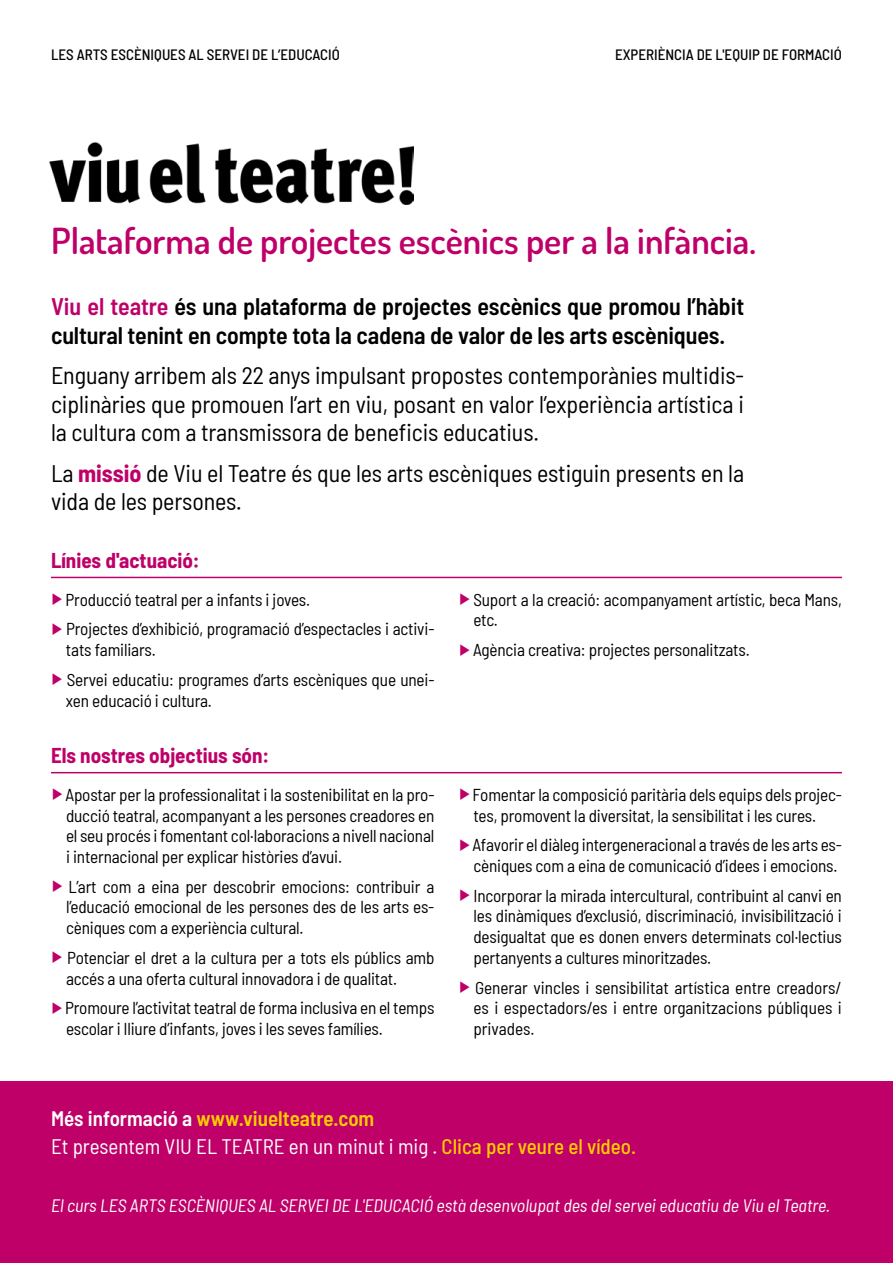
<style>
.page{position:relative;width:893px;height:1263px;background:#fff}
.page>*{position:absolute;margin:0;border:0;box-sizing:border-box;transform-origin:0 0}
.t1{font:600 36px "Dosis";color:#be0068}
.t2{font:semi-condensed 24px/28.5px "Barlow";letter-spacing:-.005em;color:#000;text-align:justify}
.t3{font:600 semi-condensed 24px/28.5px "Barlow";letter-spacing:-.005em;color:#000}
.t4{font:semi-condensed 21px/28.2px "Barlow";color:#fff}
.t5{font:700 semi-condensed 21px "Barlow";color:#be0068}
.t6{font:italic semi-condensed 18px "Barlow";color:#fff}
.t7{font:semi-condensed 17.25px/20.7px "Barlow";letter-spacing:-.01em;color:#000}
.t8{font:500 semi-condensed 15px "Barlow";color:#000}
.s1{color:#be0068}
.s2{font-weight:700;color:#be0068}
.s3{font-family:"Fedra Sans Std";font-weight:500;font-stretch:normal;color:#be0068}
.s4{font-weight:600}
.s5{font-weight:600;color:#fc0}
.s6{font-weight:500;color:#fc0}
</style>
<div class="page">
<div style="left:0;top:1082px;width:893px;height:181px;background:#be0068"></div>
<img style="left:50px;top:142px;width:363px;height:62px">
<hr style="left:51px;top:577px;width:791px;height:1px;background:#be0068">
<hr style="left:51px;top:772px;width:791px;height:1px;background:#be0068">
<p class="t8" style="left:51px;top:44px;width:290px">LES ARTS ESCÈNIQUES AL SERVEI DE L’EDUCACIÓ</p>
<p class="t8" style="left:615px;top:44px;width:228px">EXPERIÈNCIA DE L'EQUIP DE FORMACIÓ</p>
<h1 class="t1" style="left:51px;top:216px;width:706px">Plataforma de projectes escènics per a la infància.</h1>
<h2 class="t3" style="left:51px;top:291px;width:695px"><span class="s1">Viu el teatre</span> és una plataforma de projectes escènics que promou l’hàbit cultural tenint en compte tota la cadena de valor de les arts escèniques.</h2>
<h2 class="t2" style="left:51px;top:360px;width:695px">Enguany arribem als 22 anys impulsant propostes contemporànies multidis&shy;ciplinàries que promouen l’art en viu, posant en valor l’experiència artística i la cultura com a transmissora de beneficis educatius.</h2>
<h2 class="t2" style="left:51px;top:457px;width:695px">La <span class="s2">missió</span> de Viu el Teatre és que les arts escèniques estiguin presents en la vida de les persones.</h2>
<p class="t5" style="left:51px;top:545px;width:150px">Línies d'actuació:</p>
<p class="t7" style="left:51px;top:583px;width:385px;line-height:29.7px"><span class="s3">▶</span> Producció teatral per a infants i joves.<br><span class="s3">▶</span> Projectes d’exhibició, programació d’espectacles i activi-</p>
<p class="t7" style="left:51px;top:634px;width:385px;line-height:29.7px;text-indent:15px">tats familiars.<br><span class="s3">▶</span> Servei educatiu: programes d’arts escèniques que unei-</p>
<p class="t7" style="left:66px;top:689px;width:147px">xen educació i cultura.</p>
<p class="t5" style="left:51px;top:740px;width:220px">Els nostres objectius són:</p>
<p class="t7" style="left:66px;top:783px;width:370px;text-align:justify;text-indent:-15px"><span class="s3">▶</span> Apostar per la professionalitat i la sostenibilitat en la pro&shy;ducció teatral, acompanyant a les persones creadores en el seu procés i fomentant col·laboracions a nivell nacional i internacional per explicar històries d’avui.</p>
<p class="t7" style="left:66px;top:875px;width:370px;text-align:justify;text-indent:-15px"><span class="s3">▶</span> L’art com a eina per descobrir emocions: contribuir a l’educació emocional de les persones des de les arts es&shy;cèniques com a experiència cultural.</p>
<p class="t7" style="left:66px;top:946px;width:370px;text-indent:-15px"><span class="s3">▶</span> Potenciar el dret a la cultura per a tots els públics amb accés a una oferta cultural innovadora i de qualitat.</p>
<p class="t7" style="left:66px;top:996px;width:370px;text-indent:-15px"><span class="s3">▶</span> Promoure l’activitat teatral de forma inclusiva en el temps escolar i lliure d’infants, joves i les seves famílies.</p>
<p class="t7" style="left:473px;top:588px;width:370px;text-indent:-15px"><span class="s3">▶</span> Suport a la creació: acompanyament artístic, beca Mans, etc.</p>
<p class="t7" style="left:458px;top:638px;width:293px"><span class="s3">▶</span> Agència creativa: projectes personalitzats.</p>
<p class="t7" style="left:473px;top:783px;width:370px;text-indent:-15px"><span class="s3">▶</span> Fomentar la composició paritària dels equips dels projec&shy;tes, promovent la diversitat, la sensibilitat i les cures.</p>
<p class="t7" style="left:458px;top:833px;width:385px;text-align:right"><span class="s3">▶</span> Afavorir el diàleg intergeneracional a través de les arts es&shy;cèniques com a eina de comunicació d’idees i emocions.</p>
<p class="t7" style="left:473px;top:884px;width:370px;text-align:justify;text-indent:-15px"><span class="s3">▶</span> Incorporar la mirada intercultural, contribuint al canvi en les dinàmiques d’exclusió, discriminació, invisibilització i desigualtat que es donen envers determinats col·lectius pertanyents a cultures minoritzades.</p>
<p class="t7" style="left:473px;top:976px;width:370px;text-align:justify;text-indent:-15px"><span class="s3">▶</span> Generar vincles i sensibilitat artística entre creadors/ es i espectadors/es i entre organitzacions públiques i privades.</p>
<p class="t4" style="left:51px;top:1102px;width:586px"><span class="s4">Més informació a</span> <span class="s5">www.viuelteatre.com<br></span>Et presentem VIU EL TEATRE en un minut i mig . <span class="s6">Clica per veure el vídeo.</span></p>
<p class="t6" style="left:51px;top:1192px;width:781px">El curs LES ARTS ESCÈNIQUES AL SERVEI DE L'EDUCACIÓ està desenvolupat des del servei educatiu de Viu el Teatre.</p>
</div>
